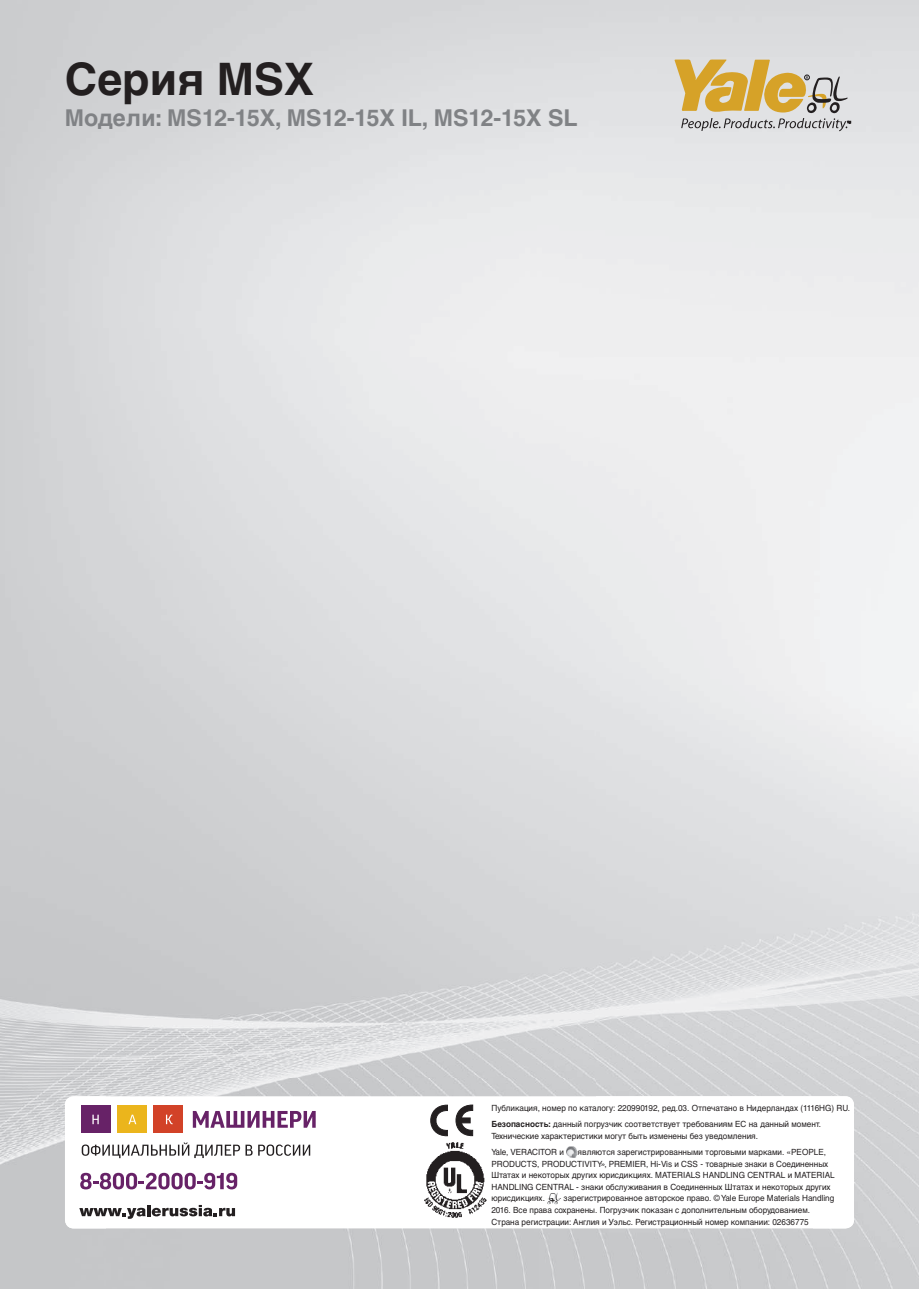
<style>
.page{position:relative;width:919px;height:1289px;background:#fff}
.page>*{position:absolute;margin:0;border:0;box-sizing:border-box;transform-origin:0 0}
.t1{font:700 44.85px "Helvetica Cyr";color:#231f20}
.t2{font:700 23.25px "Helvetica Cyr";color:#808285}
.t3{font:8.55px/11.6px "Helvetica Cyr Upright";color:#231f20;scale:.96 1}
.s1{font-family:"Helvetica Cyr";font-weight:700}
.s2{color:#262324}
.s3{color:#3a393a}
</style>
<div class="page">
<img style="left:0;top:0;width:594px;height:1078px">
<img style="left:594px;top:0;width:324px;height:1132px">
<img style="left:0;top:1078px;width:107px;height:210px">
<img style="left:107px;top:1078px;width:489px;height:18px">
<div style="left:812px;top:1132px;width:106px;height:156px;background:#cecfd1"></div>
<div style="left:107px;top:1228px;width:705px;height:60px;background:#c6c7c9"></div>
<svg style="left:674px;top:59px;width:176px;height:72px;background:#d0be95"></svg>
<div style="left:65px;top:1096px;width:788px;height:132px;background:#fff;border-radius:9px"></div>
<svg style="left:430px;top:1104px;width:43px;height:32px"></svg>
<img style="left:424px;top:1142px;width:63px;height:76px">
<svg style="left:566px;top:1146px;width:11px;height:11px"></svg>
<svg style="left:547px;top:1192px;width:12px;height:12px"></svg>
<svg style="left:79px;top:1204px;width:156px;height:14px"></svg>
<svg style="left:82px;top:1142px;width:170px;height:16px"></svg>
<svg style="left:258px;top:1144px;width:52px;height:11px"></svg>
<svg style="left:80px;top:1172px;width:157px;height:17px"></svg>
<svg style="left:193px;top:1111px;width:122px;height:16px"></svg>
<div style="left:81px;top:1105px;width:29px;height:27px;background:#672267"></div>
<div style="left:118px;top:1105px;width:29px;height:27px;background:#ebb51c"></div>
<div style="left:154px;top:1105px;width:29px;height:27px;background:#d24228"></div>
<svg style="left:92px;top:1114px;width:7px;height:10px"></svg>
<svg style="left:128px;top:1114px;width:8px;height:10px"></svg>
<svg style="left:166px;top:1114px;width:7px;height:10px"></svg>
<h1 class="t1" style="left:65px;top:53px;width:251px">Серия MSX</h1>
<h2 class="t2" style="left:65px;top:104px;width:514px">Модели: MS12-15X, MS12-15X IL, MS12-15X SL</h2>
<p class="t3" style="left:491px;top:1100px;width:375px;line-height:15.9px">Публикация, номер по каталогу: 220990192, ред.03. Отпечатано в Нидерландах (1116HG) RU.<br><span class="s1">Безопасность:</span> данный погрузчик соответствует требованиям ЕС на данный момент.</p>
<p class="t3" style="left:491px;top:1127px;width:279px;line-height:15.9px">Технические характеристики могут быть изменены без уведомления.<br>Yale, VERACITOR и</p>
<p class="t3" style="left:491px;top:1146px;width:359px;text-indent:86px"><span class="s2">я</span>вляются зарегистрированными торговыми марками. «PEOPLE, PRODUCTS, PRODUCTIVITY», PREMIER, Hi-Vis и CSS - товарные знаки в Соединенных Штатах и некоторых других юрисдикциях. MATERIALS HANDLING CENTRAL и MATERIAL HANDLING CENTRAL - знаки обслуживания в Соединенных Штатах и некоторых других юрисдикциях.</p>
<p class="t3" style="left:491px;top:1192px;width:359px;text-indent:67px"><span class="s3">-</span> зарегистрированное авторское право. © Yale Europe Materials Handling<br>2016. Все права сохранены. Погрузчик показан с дополнительным оборудованием.<br>Страна регистрации: Англия и Уэльс. Регистрационный номер компании: 02636775</p>
</div>
